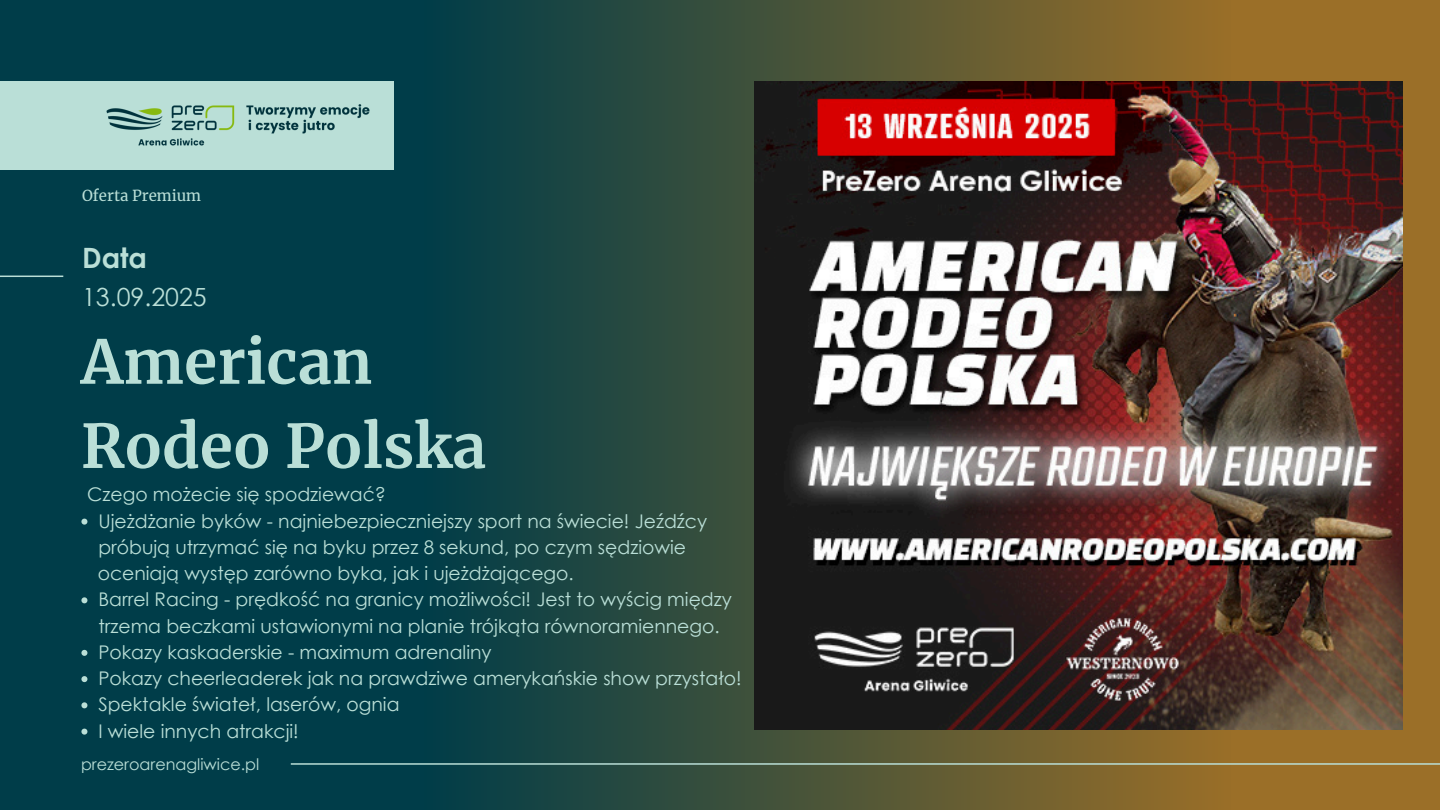
<style>
.page{position:relative;width:1440px;height:810px;background:#9b6f28}
.page>*{position:absolute;margin:0;border:0;box-sizing:border-box;transform-origin:0 0}
.t1{font:700 60.1px/84.2px "Merriweather";color:#badfd7}
.t2{font:700 28px "Century Gothic";color:#badfd7}
.t3{font:25px "Century Gothic";color:#badfd7}
.t4{font:18.8px/26.2px "Century Gothic";color:#badfd7}
.t5{font:16px "Century Gothic";color:#badfd7}
.t6{font:15px "Merriweather";color:#badfd7}
</style>
<div class="page">
<div style="left:420px;top:0;width:810px;height:810px;background:linear-gradient(to right,#003c49,#996e28)"></div>
<div style="left:0;top:0;width:421px;height:810px;background:#003d49"></div>
<div style="left:0;top:81px;width:393px;height:89px;background:#badfd7"></div>
<img style="left:106px;top:104px;width:264px;height:42px">
<hr style="left:0;top:276px;width:63px;height:1px;background:#badfd7">
<svg style="left:81px;top:519px;width:6px;height:6px"></svg>
<svg style="left:81px;top:597px;width:6px;height:6px"></svg>
<svg style="left:81px;top:650px;width:6px;height:6px"></svg>
<svg style="left:81px;top:676px;width:6px;height:6px"></svg>
<svg style="left:81px;top:702px;width:6px;height:6px"></svg>
<svg style="left:81px;top:729px;width:6px;height:6px"></svg>
<hr style="left:291px;top:763px;width:1149px;height:2px;background:#badfd7">
<img style="left:754px;top:81px;width:648px;height:648px">
<p class="t6" style="left:82px;top:186px;width:121px">Oferta Premium</p>
<p class="t2" style="left:82px;top:240px;width:66px">Data</p>
<p class="t3" style="left:82px;top:281px;width:126px">13.09.2025</p>
<p class="t1" style="left:81px;top:320px;width:407px">American<br>Rodeo Polska</p>
<h2 class="t4" style="left:87px;top:481px;width:300px">Czego możecie się spodziewać?</h2>
<h3 class="t4" style="left:98px;top:507px;width:610px">Ujeżdżanie byków - najniebezpieczniejszy sport na świecie! Jeźdźcy próbują utrzymać się na byku przez 8 sekund, po czym sędziowie</h3>
<h1 class="t4" style="left:98px;top:560px;width:478px">oceniają występ zarówno byka, jak i ujeżdżającego.</h1>
<h4 class="t4" style="left:98px;top:586px;width:635px">Barrel Racing - prędkość na granicy możliwości! Jest to wyścig między trzema beczkami ustawionymi na planie trójkąta równoramiennego.</h4>
<p class="t4" style="left:98px;top:638px;width:395px">Pokazy kaskaderskie - maximum adrenaliny</p>
<h4 class="t4" style="left:98px;top:665px;width:645px">Pokazy cheerleaderek jak na prawdziwe amerykańskie show przystało!</h4>
<p class="t4" style="left:98px;top:691px;width:303px">Spektakle świateł, laserów, ognia</p>
<p class="t4" style="left:98px;top:717px;width:202px">I wiele innych atrakcji!</p>
<p class="t5" style="left:81px;top:754px;width:180px">prezeroarenagliwice.pl</p>
</div>
